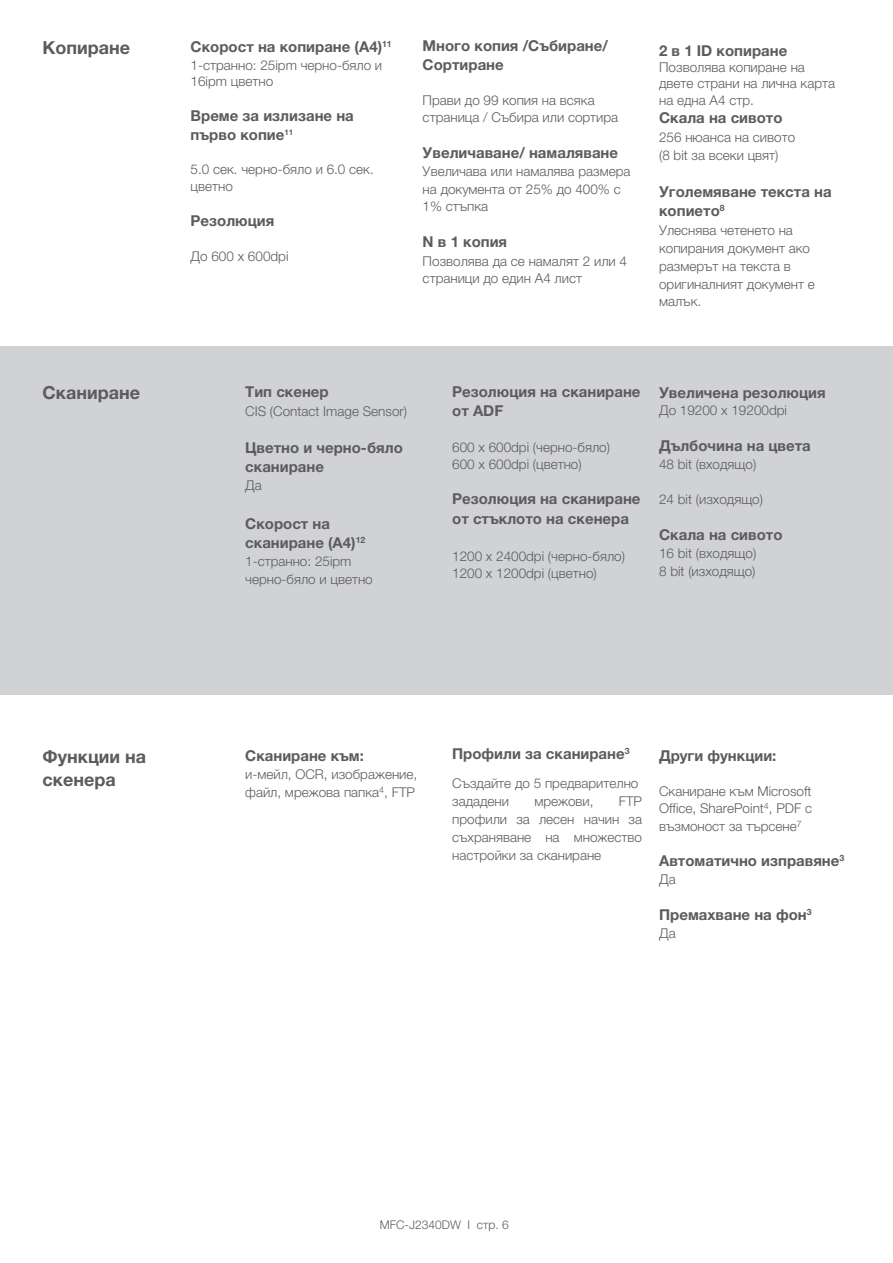
<style>
.page{position:relative;width:893px;height:1263px;background:#fff}
.page>*{position:absolute;margin:0;border:0;box-sizing:border-box;transform-origin:0 0}
.t1{font:700 18px/23.1px "Helvetica Neue LTW1 G";color:#5c5c5f}
.t2{font:700 15px/19px "Helvetica Neue LTW1 G";color:#5c5c5f}
.t3{font:300 13.5px/18px "Helvetica Neue LTW1 G";color:#5c5c5f}
.t4{font:300 12px "Helvetica Neue LTW1 G";color:#5c5c5f}
</style>
<div class="page">
<div style="left:0;top:347px;width:893px;height:348px;background:#d1d2d4"></div>
<h1 class="t1" style="left:43px;top:36px;width:89px">Копиране</h1>
<p class="t2" style="left:191px;top:37px;width:203px">Скорост на копиране (A4)<sup>11</sup></p>
<p class="t3" style="left:191px;top:56px;width:193px;line-height:17px">1-странно: 25ipm черно-бяло и<br>16ipm цветно</p>
<p class="t2" style="left:191px;top:106px;width:165px">Време за излизане на първо копие<sup>11</sup></p>
<p class="t3" style="left:191px;top:161px;width:185px;line-height:16.5px">5.0 сек. черно-бяло и 6.0 сек. цветно</p>
<p class="t2" style="left:191px;top:211px;width:85px">Резолюция</p>
<p class="t3" style="left:191px;top:247px;width:99px">До 600 x 600dpi</p>
<p class="t2" style="left:423px;top:36px;width:187px">Много копия /Събиране/<br>Сортиране</p>
<p class="t3" style="left:423px;top:92px;width:197px;line-height:17.2px">Прави до 99 копия на всяка страница / Събира или сортира</p>
<p class="t2" style="left:423px;top:143px;width:197px">Увеличаване/ намаляване</p>
<p class="t3" style="left:423px;top:163px;width:209px;line-height:17.4px">Увеличава или намалява размера на документа от 25% до 400% с<br>1% стъпка</p>
<p class="t2" style="left:423px;top:232px;width:86px">N в 1 копия</p>
<p class="t3" style="left:423px;top:252px;width:206px">Позволява да се намалят 2 или 4 страници до един A4 лист</p>
<p class="t2" style="left:659px;top:41px;width:130px">2 в 1 ID копиране</p>
<p class="t3" style="left:659px;top:59px;width:178px;line-height:16.2px">Позволява копиране на двете страни на лична карта на една A4 стр.</p>
<p class="t2" style="left:659px;top:109px;width:125px">Скала на сивото</p>
<p class="t3" style="left:659px;top:128px;width:138px">256 нюанса на сивото (8 bit за всеки цвят)</p>
<p class="t2" style="left:659px;top:181px;width:174px;line-height:19.8px">Уголемяване текста на копието<sup>8</sup></p>
<p class="t3" style="left:659px;top:221px;width:157px">Улеснява четенето на копирания документ ако размерът на текста в оригиналният документ е малък.</p>
<h1 class="t1" style="left:43px;top:381px;width:99px">Сканиране</h1>
<p class="t2" style="left:245px;top:382px;width:85px">Тип скенер</p>
<p class="t3" style="left:245px;top:403px;width:163px">CIS (Contact Image Sensor)</p>
<p class="t2" style="left:245px;top:437px;width:159px">Цветно и черно-бяло сканиране</p>
<p class="t3" style="left:245px;top:476px;width:18px">Да</p>
<p class="t2" style="left:245px;top:514px;width:122px">Скорост на сканиране (A4)<sup>12</sup></p>
<p class="t3" style="left:245px;top:552px;width:129px">1-странно: 25ipm черно-бяло и цветно</p>
<p class="t2" style="left:452px;top:382px;width:190px">Резолюция на сканиране от ADF</p>
<p class="t3" style="left:452px;top:438px;width:159px;line-height:17.1px">600 x 600dpi (черно-бяло)<br>600 x 600dpi (цветно)</p>
<p class="t2" style="left:452px;top:489px;width:190px">Резолюция на сканиране от стъклото на скенера</p>
<p class="t3" style="left:452px;top:547px;width:174px;line-height:17.2px">1200 x 2400dpi (черно-бяло)<br>1200 x 1200dpi (цветно)</p>
<p class="t2" style="left:659px;top:383px;width:168px">Увеличена резолюция</p>
<p class="t3" style="left:659px;top:401px;width:129px">До 19200 x 19200dpi</p>
<p class="t2" style="left:659px;top:436px;width:153px">Дълбочина на цвета</p>
<p class="t3" style="left:659px;top:455px;width:99px">48 bit (входящо)</p>
<p class="t3" style="left:659px;top:490px;width:105px">24 bit (изходящо)</p>
<p class="t2" style="left:659px;top:525px;width:125px">Скала на сивото</p>
<p class="t3" style="left:659px;top:544px;width:99px">16 bit (входящо)<br>8 bit (изходящо)</p>
<h1 class="t1" style="left:43px;top:745px;width:105px">Функции на скенера</h1>
<p class="t2" style="left:245px;top:746px;width:120px">Сканиране към:</p>
<p class="t3" style="left:245px;top:766px;width:174px">и-мейл, OCR, изображение, файл, мрежова папка<sup>4</sup>, FTP</p>
<p class="t2" style="left:452px;top:744px;width:179px">Профили за сканиране<sup>3</sup></p>
<p class="t3" style="left:452px;top:774px;width:188px">Създайте до 5 предварително зададени</p>
<p class="t3" style="left:452px;top:792px;width:191px;text-align:justify;text-indent:167px">FTP профили за лесен начин за съхраняване на множество настройки за сканиране</p>
<p class="t3" style="left:534px;top:792px;width:61px">мрежови,</p>
<p class="t2" style="left:659px;top:746px;width:119px">Други функции:</p>
<p class="t3" style="left:659px;top:782px;width:155px;line-height:17.4px;text-align:justify">Сканиране към Microsoft Office, SharePoint<sup>4</sup>, PDF с възмоност за търсене<sup>7</sup></p>
<p class="t2" style="left:659px;top:851px;width:187px">Автоматично изправяне<sup>3</sup></p>
<p class="t3" style="left:659px;top:871px;width:18px">Да</p>
<p class="t2" style="left:659px;top:905px;width:154px">Премахване на фон<sup>3</sup></p>
<p class="t3" style="left:659px;top:925px;width:18px">Да</p>
<p class="t4" style="left:380px;top:1217px;width:130px">MFC-J2340DW I стр. 6</p>
</div>
